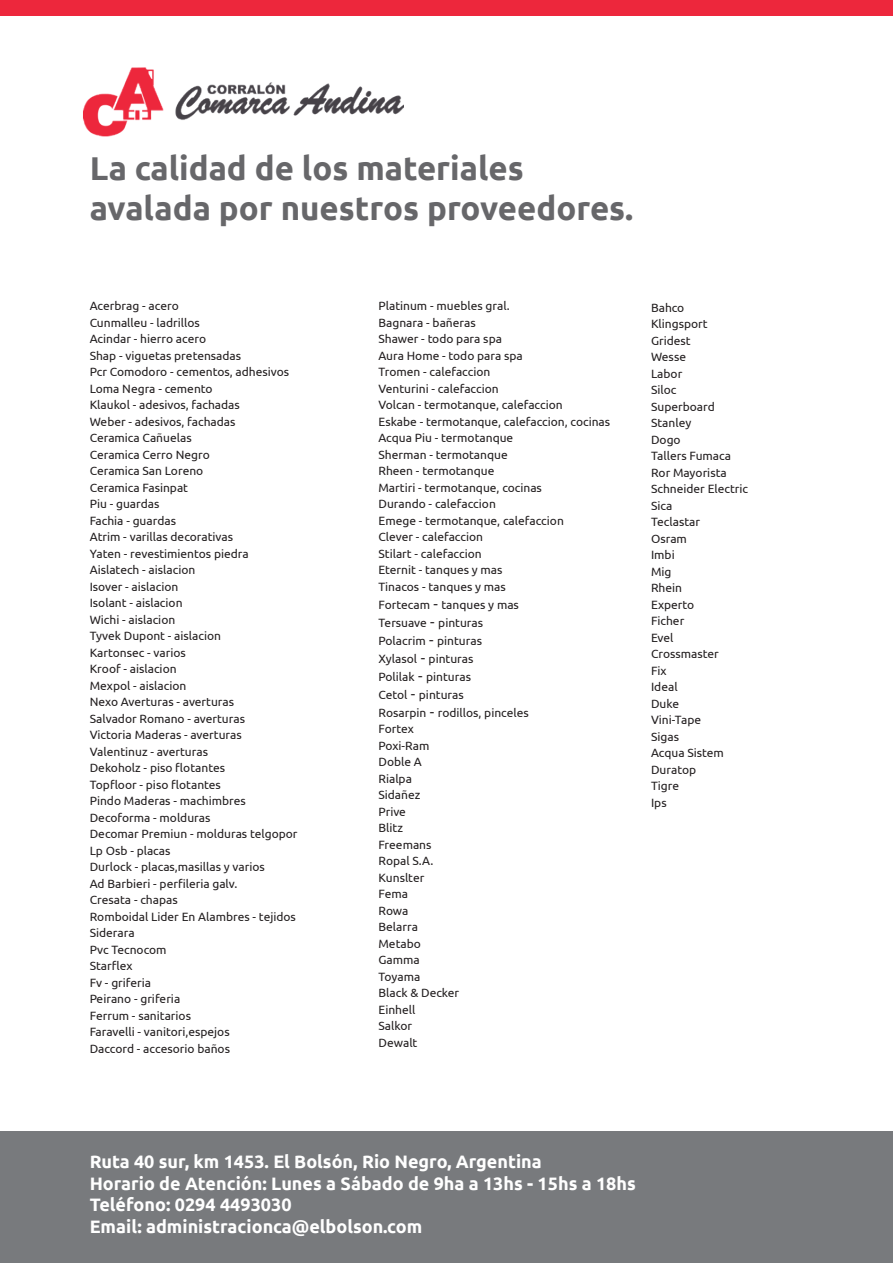
<style>
.page{position:relative;width:893px;height:1263px;background:#fff}
.page>*{position:absolute;margin:0;border:0;box-sizing:border-box;transform-origin:0 0}
.t1{font:700 33px/39.6px "Ubuntu";color:#67676a}
.t2{font:700 18px/21.6px "Ubuntu";color:#fff}
.t3{font:12px/16.5px "Ubuntu";color:#231f20}
.s1{font-size:15px}
</style>
<div class="page">
<div style="left:0;top:1132px;width:893px;height:131px;background:#787a7d"></div>
<img style="left:83px;top:67px;width:321px;height:70px">
<div style="left:0;top:0;width:893px;height:15px;background:#ed273c"></div>
<h1 class="t1" style="left:90px;top:148px;width:545px">La calidad de los materiales avalada por nuestros proveedores.</h1>
<p class="t3" style="left:90px;top:297px;width:209px">Acerbrag - acero<br>Cunmalleu - ladrillos<br>Acindar - hierro acero<br>Shap - viguetas pretensadas<br>Pcr Comodoro - cementos, adhesivos<br>Loma Negra - cemento<br>Klaukol - adesivos, fachadas<br>Weber - adesivos, fachadas<br>Ceramica Cañuelas<br>Ceramica Cerro Negro<br>Ceramica San Loreno<br>Ceramica Fasinpat<br>Piu - guardas<br>Fachia - guardas<br>Atrim - varillas decorativas<br>Yaten - revestimientos piedra<br>Aislatech - aislacion<br>Isover - aislacion<br>Isolant - aislacion<br>Wichi - aislacion<br>Tyvek Dupont - aislacion<br>Kartonsec - varios<br>Kroof - aislacion<br>Mexpol - aislacion<br>Nexo Averturas - averturas<br>Salvador Romano - averturas<br>Victoria Maderas - averturas<br>Valentinuz - averturas<br>Dekoholz - piso flotantes<br>Topfloor - piso flotantes<br>Pindo Maderas - machimbres<br>Decoforma - molduras<br>Decomar Premiun - molduras telgopor<br>Lp Osb - placas<br>Durlock - placas,masillas y varios<br>Ad Barbieri - perfileria galv.<br>Cresata - chapas<br>Romboidal Lider En Alambres - tejidos<br>Siderara<br>Pvc Tecnocom<br>Starflex<br>Fv - griferia<br>Peirano - griferia<br>Ferrum - sanitarios<br>Faravelli - vanitori,espejos<br>Daccord - accesorio baños</p>
<p class="t3" style="left:378px;top:297px;width:233px">Platinum - muebles gral.<br>Bagnara - bañeras<br>Shawer - todo para spa<br>Aura Home - todo para spa<br>Tromen - calefaccion<br>Venturini - calefaccion<br>Volcan - termotanque, calefaccion<br>Eskabe - termotanque, calefaccion, cocinas<br>Acqua Piu - termotanque<br>Sherman - termotanque<br>Rheen - termotanque<br>Martiri - termotanque, cocinas<br>Durando - calefaccion<br>Emege - termotanque, calefaccion<br>Clever - calefaccion<br>Stilart - calefaccion<br>Eternit - tanques y mas<br>Tinacos - tanques y mas</p>
<p class="t3" style="left:378px;top:595px;width:152px;line-height:18px">Fortecam <span class="s1">-</span> tanques y mas<br>Tersuave <span class="s1">-</span> pinturas<br>Polacrim <span class="s1">-</span> pinturas<br>Xylasol <span class="s1">-</span> pinturas<br>Polilak <span class="s1">-</span> pinturas<br>Cetol <span class="s1">-</span> pinturas<br>Rosarpin <span class="s1">-</span> rodillos, pinceles</p>
<p class="t3" style="left:378px;top:720px;width:82px">Fortex<br>Poxi-Ram<br>Doble A<br>Rialpa<br>Sidañez<br>Prive<br>Blitz<br>Freemans<br>Ropal S.A.<br>Kunslter<br>Fema<br>Rowa<br>Belarra<br>Metabo<br>Gamma<br>Toyama<br>Black &amp; Decker<br>Einhell<br>Salkor<br>Dewalt</p>
<p class="t3" style="left:651px;top:299px;width:99px">Bahco<br>Klingsport<br>Gridest<br>Wesse<br>Labor<br>Siloc<br>Superboard<br>Stanley<br>Dogo<br>Tallers Fumaca<br>Ror Mayorista<br>Schneider Electric<br>Sica<br>Teclastar<br>Osram<br>Imbi<br>Mig<br>Rhein<br>Experto<br>Ficher<br>Evel<br>Crossmaster<br>Fix<br>Ideal<br>Duke<br>Vini-Tape<br>Sigas<br>Acqua Sistem<br>Duratop<br>Tigre<br>Ips</p>
<h2 class="t2" style="left:90px;top:1151px;width:547px">Ruta 40 sur, km 1453. El Bolsón, Rio Negro, Argentina<br>Horario de Atención: Lunes a Sábado de 9ha a 13hs - 15hs a 18hs Teléfono: 0294 4493030<br>Email: administracionca@elbolson.com</h2>
</div>
